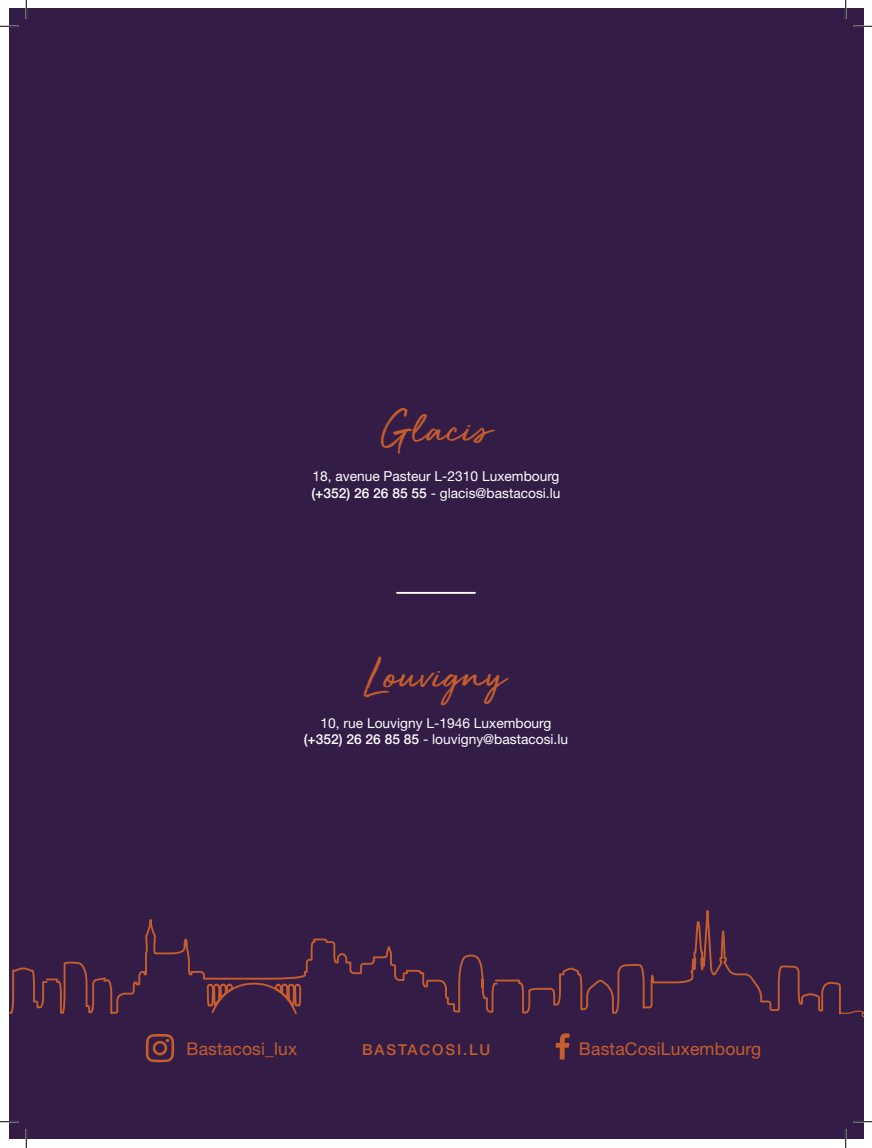
<style>
.page{position:relative;width:872px;height:1148px;background:#fff}
.page>*{position:absolute;margin:0;border:0;box-sizing:border-box;transform-origin:0 0}
.t1{font:47.5px "Golden Plains";color:#c65d2d}
.t2{font:17.5px "Helvetica Neue LT Std";letter-spacing:.01em;color:#c65d2d}
.t3{font:500 15px "Helvetica Neue LT Std";letter-spacing:.125em;color:#c65d2d}
.t4{font:13.75px/16.5px "Helvetica Neue LT Std";color:#fff}
.s1{font-weight:500}
</style>
<div class="page">
<div style="left:9px;top:9px;width:853px;height:1130px;background:#331d47"></div>
<svg style="left:9px;top:910px;width:829px;height:105px"></svg>
<svg style="left:206px;top:910px;width:96px;height:101px"></svg>
<svg style="left:838px;top:982px;width:24px;height:34px"></svg>
<hr style="left:397px;top:592px;width:77px;height:1px;background:#fff">
<svg style="left:555px;top:1033px;width:14px;height:26px"></svg>
<svg style="left:146px;top:1034px;width:28px;height:28px"></svg>
<svg style="left:0;top:25px;width:19px;height:2px"></svg>
<svg style="left:853px;top:25px;width:18px;height:2px"></svg>
<svg style="left:0;top:1121px;width:19px;height:1px"></svg>
<svg style="left:853px;top:1120px;width:18px;height:2px"></svg>
<svg style="left:25px;top:0;width:2px;height:19px"></svg>
<svg style="left:25px;top:1129px;width:2px;height:18px"></svg>
<svg style="left:844px;top:0;width:2px;height:19px"></svg>
<svg style="left:844px;top:1129px;width:2px;height:18px"></svg>
<h1 class="t1" style="left:381px;top:404px;width:111px">Glacis</h1>
<p class="t4" style="left:311px;top:468px;width:250px">18, avenue Pasteur L-2310 Luxembourg <span class="s1">(+352) 26 26 85 55</span> - glacis@bastacosi.lu</p>
<h1 class="t1" style="left:366px;top:650px;width:141px">Louvigny</h1>
<p class="t4" style="left:303px;top:714px;width:266px;text-align:center">10, rue Louvigny L-1946 Luxembourg <span class="s1">(+352) 26 26 85 85</span> - louvigny@bastacosi.lu</p>
<p class="t2" style="left:186px;top:1038px;width:112px">Bastacosi_lux</p>
<p class="t3" style="left:362px;top:1041px;width:130px">BASTACOSI.LU</p>
<p class="t2" style="left:578px;top:1038px;width:183px">BastaCosiLuxembourg</p>
</div>
